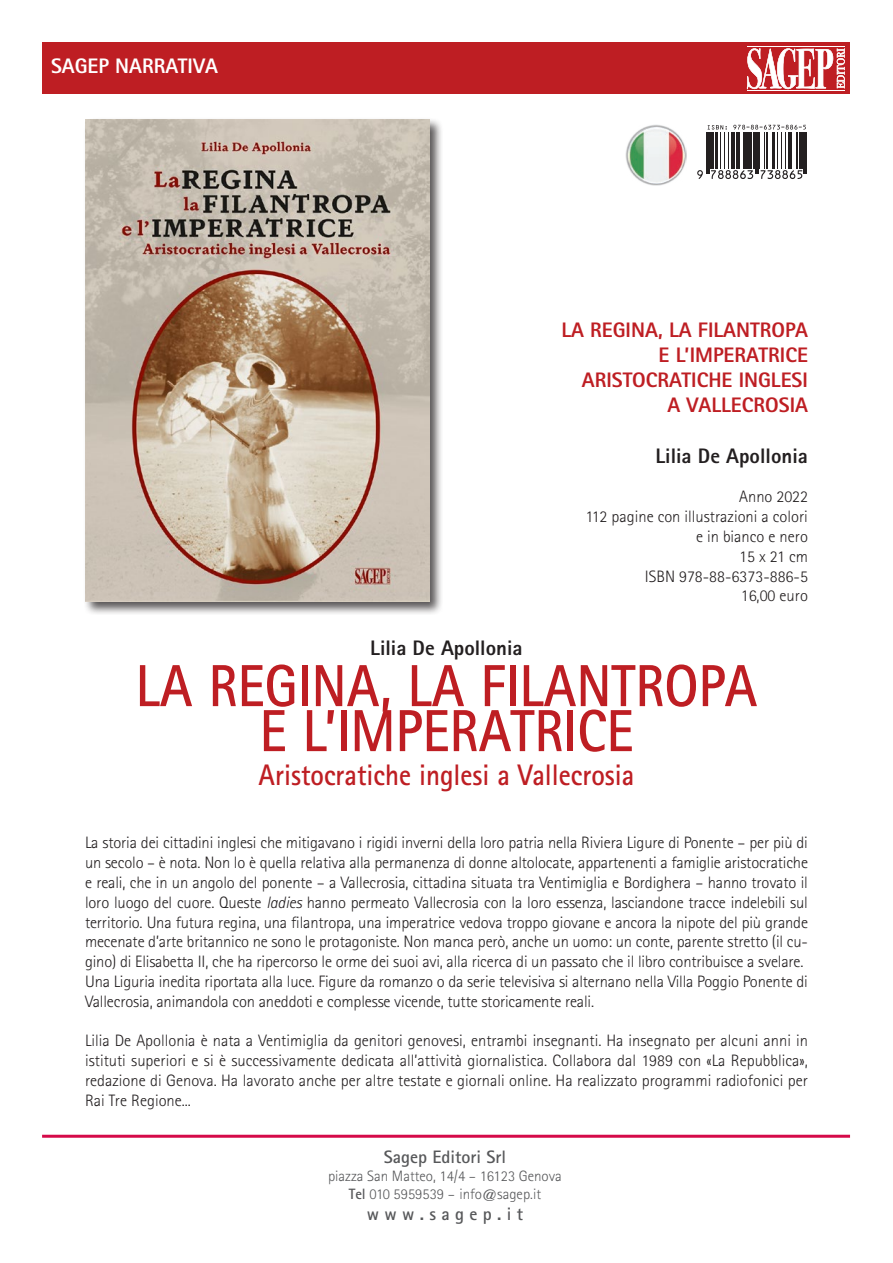
<style>
.page{position:relative;width:893px;height:1263px;background:#fff}
.page>*{position:absolute;margin:0;border:0;box-sizing:border-box;transform-origin:0 0}
.t1{font:700 59.4px/45px "Rotis Sans Serif Std";color:#be1e23;text-align:center;scale:.91 1}
.t2{font:700 29.7px "Rotis Sans Serif Std";color:#be1e23;scale:.91 1}
.t3{font:800 21px "Rotis Sans Serif Std";color:#be1e23}
.t4{font:800 21px "Rotis Sans Serif Std";color:#231f20}
.t5{font:800 21px "Rotis Sans Serif Std";color:#fff}
.t6{font:700 18px "Rotis Sans Serif Std";color:#57585a}
.t7{font:300 16.5px/19.8px "Rotis Sans Serif Std";letter-spacing:-.01em;color:#231f20;text-align:justify}
.t8{font:300 15px/18px "Rotis Sans Serif Std";color:#57585a;text-align:center}
.s1{font-style:italic}
.s2{font-weight:700}
</style>
<div class="page">
<hr style="left:42px;top:1135px;width:808px;height:3px;background:#d50a49">
<div style="left:43px;top:43px;width:807px;height:51px;background:#be1e23"></div>
<svg style="left:747px;top:48px;width:98px;height:41px"></svg>
<hr style="left:747px;top:46px;width:98px;height:1px;background:#fff">
<hr style="left:748px;top:91px;width:97px;height:1px;background:#fff">
<hr style="left:748px;top:90px;width:97px;height:1px;background:#fff">
<div style="left:83px;top:117px;width:361px;height:498px;background:#231f20;opacity:.75"></div>
<img style="left:85px;top:120px;width:344px;height:481px">
<svg style="left:708px;top:125px;width:19px;height:5px"></svg>
<svg style="left:733px;top:125px;width:73px;height:5px"></svg>
<svg style="left:697px;top:170px;width:6px;height:9px"></svg>
<hr style="left:707px;top:132px;width:1px;height:42px;background:#231f20">
<hr style="left:709px;top:132px;width:1px;height:42px;background:#231f20">
<hr style="left:711px;top:132px;width:3px;height:37px;background:#231f20">
<hr style="left:715px;top:132px;width:2px;height:37px;background:#231f20">
<hr style="left:720px;top:132px;width:1px;height:37px;background:#231f20">
<hr style="left:723px;top:132px;width:1px;height:37px;background:#231f20">
<hr style="left:728px;top:132px;width:1px;height:37px;background:#231f20">
<hr style="left:731px;top:132px;width:1px;height:37px;background:#231f20">
<hr style="left:733px;top:132px;width:2px;height:37px;background:#231f20">
<hr style="left:736px;top:132px;width:3px;height:37px;background:#231f20">
<hr style="left:743px;top:132px;width:1px;height:37px;background:#231f20">
<hr style="left:746px;top:132px;width:1px;height:37px;background:#231f20">
<svg style="left:711px;top:170px;width:42px;height:9px"></svg>
<hr style="left:748px;top:132px;width:4px;height:37px;background:#231f20">
<hr style="left:753px;top:132px;width:1px;height:37px;background:#231f20">
<hr style="left:755px;top:132px;width:1px;height:42px;background:#231f20">
<hr style="left:757px;top:132px;width:1px;height:42px;background:#231f20">
<hr style="left:759px;top:132px;width:1px;height:37px;background:#231f20">
<hr style="left:763px;top:132px;width:1px;height:37px;background:#231f20">
<hr style="left:767px;top:132px;width:1px;height:37px;background:#231f20">
<hr style="left:772px;top:132px;width:1px;height:37px;background:#231f20">
<hr style="left:774px;top:132px;width:1px;height:37px;background:#231f20">
<hr style="left:777px;top:132px;width:1px;height:37px;background:#231f20">
<hr style="left:781px;top:132px;width:1px;height:37px;background:#231f20">
<hr style="left:785px;top:132px;width:1px;height:37px;background:#231f20">
<hr style="left:789px;top:132px;width:1px;height:37px;background:#231f20">
<hr style="left:791px;top:132px;width:1px;height:37px;background:#231f20">
<svg style="left:760px;top:170px;width:42px;height:9px"></svg>
<hr style="left:796px;top:132px;width:1px;height:37px;background:#231f20">
<hr style="left:799px;top:132px;width:3px;height:37px;background:#231f20">
<hr style="left:804px;top:132px;width:1px;height:42px;background:#231f20">
<hr style="left:806px;top:132px;width:1px;height:42px;background:#231f20">
<img style="left:625px;top:124px;width:61px;height:62px">
<p class="t5" style="left:51px;top:52px;width:168px">SAGEP NARRATIVA</p>
<p class="t3" style="left:561px;top:316px;width:248px">LA REGINA, LA FILANTROPA</p>
<p class="t3" style="left:659px;top:342px;width:151px">E L’IMPERATRICE</p>
<p class="t3" style="left:582px;top:367px;width:227px">ARISTOCRATICHE INGLESI</p>
<p class="t3" style="left:667px;top:392px;width:142px">A VALLECROSIA</p>
<p class="t4" style="left:655px;top:442px;width:154px">Lilia De Apollonia</p>
<p class="t7" style="left:739px;top:487px;width:70px">Anno 2022</p>
<p class="t7" style="left:586px;top:507px;width:224px;text-align:right">112 pagine con illustrazioni a colori e in bianco e nero</p>
<p class="t7" style="left:739px;top:546px;width:70px">15 x 21 cm</p>
<p class="t7" style="left:645px;top:566px;width:165px">ISBN 978-88-6373-886-5</p>
<p class="t7" style="left:741px;top:586px;width:69px">16,00 euro</p>
<p class="t4" style="left:370px;top:635px;width:154px">Lilia De Apollonia</p>
<p class="t1" style="left:136px;top:662px;width:685px">LA REGINA, LA FILANTROPA<br>E L’IMPERATRICE</p>
<p class="t2" style="left:259px;top:756px;width:415px">Aristocratiche inglesi a Vallecrosia</p>
<p class="t7" style="left:85px;top:833px;width:724px">La storia dei cittadini inglesi che mitigavano i rigidi inverni della loro patria nella Riviera Ligure di Ponente – per più di un secolo – è nota. Non lo è quella relativa alla permanenza di donne altolocate, appartenenti a famiglie aristocratiche e reali, che in un angolo del ponente – a Vallecrosia, cittadina situata tra Ventimiglia e Bordighera – hanno trovato il loro luogo del cuore. Queste <span class="s1">ladies</span> hanno permeato Vallecrosia con la loro essenza, lasciandone tracce indelebili sul territorio. Una futura regina, una filantropa, una imperatrice vedova troppo giovane e ancora la nipote del più grande mecenate d’arte britannico ne sono le protagoniste. Non manca però, anche un uomo: un conte, parente stretto (il cu&shy;gino) di Elisabetta II, che ha ripercorso le orme dei suoi avi, alla ricerca di un passato che il libro contribuisce a svelare.</p>
<p class="t7" style="left:85px;top:971px;width:724px">Una Liguria inedita riportata alla luce. Figure da romanzo o da serie televisiva si alternano nella Villa Poggio Ponente di<br>Vallecrosia, animandola con aneddoti e complesse vicende, tutte storicamente reali.</p>
<p class="t7" style="left:85px;top:1031px;width:724px">Lilia De Apollonia è nata a Ventimiglia da genitori genovesi, entrambi insegnanti. Ha insegnato per alcuni anni in istituti superiori e si è successivamente dedicata all’attività giornalistica. Collabora dal 1989 con «La Repubblica», redazione di Genova. Ha lavorato anche per altre testate e giornali online. Ha realizzato programmi radiofonici per Rai Tre Regione...</p>
<p class="t6" style="left:384px;top:1145px;width:124px">Sagep Editori Srl</p>
<p class="t8" style="left:328px;top:1167px;width:235px">piazza San Matteo, 14/4 – 16123 Genova<br><span class="s2">Tel</span> 010 5959539 – info@sagep.it</p>
<p class="t6" style="left:367px;top:1203px;width:158px">w w w . s a g e p . i t</p>
</div>
